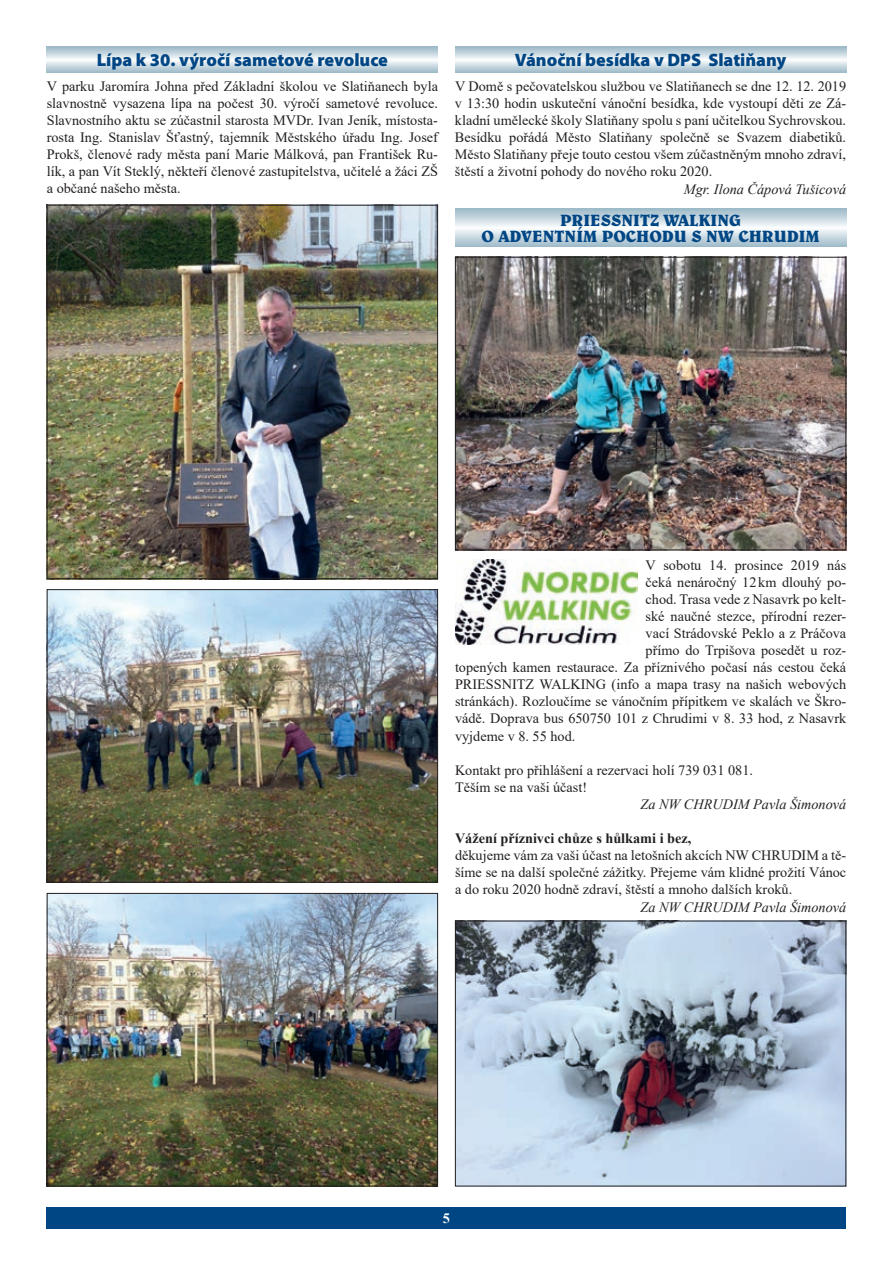
<style>
.page{position:relative;width:893px;height:1263px;background:#fff}
.page>*{position:absolute;margin:0;border:0;box-sizing:border-box;transform-origin:0 0}
.t1{font:900 18px "Myriad Pro";color:#004684}
.t2{font:700 16.5px/16.5px "Belwe AT";color:#004684;text-align:center}
.t3{font:14.25px/17.1px "Times New Roman";color:#231f20;text-align:justify}
.t4{font:italic 14.25px "Times New Roman";color:#231f20}
.t5{font:700 14.25px "Times New Roman";color:#231f20}
.t6{font:700 14.25px "Times New Roman";color:#fff}
</style>
<div class="page">
<div style="left:47px;top:1208px;width:799px;height:21px;background:#004684"></div>
<svg style="left:47px;top:47px;width:391px;height:25px"></svg>
<img style="left:49px;top:895px;width:387px;height:289px">
<div style="left:47px;top:893px;width:391px;height:293px;border:1px solid #231f20"></div>
<img style="left:49px;top:591px;width:387px;height:290px">
<div style="left:47px;top:589px;width:391px;height:294px;border:1px solid #231f20"></div>
<img style="left:49px;top:207px;width:387px;height:370px">
<div style="left:47px;top:205px;width:391px;height:374px;border:1px solid #231f20"></div>
<img style="left:457px;top:259px;width:387px;height:289px">
<div style="left:455px;top:257px;width:391px;height:293px;border:1px solid #231f20"></div>
<img style="left:455px;top:560px;width:182px;height:85px">
<svg style="left:455px;top:208px;width:391px;height:39px"></svg>
<img style="left:457px;top:923px;width:387px;height:261px">
<div style="left:455px;top:921px;width:391px;height:265px;border:1px solid #231f20"></div>
<svg style="left:455px;top:47px;width:391px;height:25px"></svg>
<p class="t1" style="left:97px;top:48px;width:293px">Lípa k 30. výročí sametové revoluce</p>
<p class="t3" style="left:47px;top:77px;width:393px">V parku Jaromíra Johna před Základní školou ve Slatiňanech byla slavnostně vysazena lípa na počest 30. výročí sametové revoluce.<br>Slavnostního aktu se zúčastnil starosta MVDr. Ivan Jeník, místosta&shy;rosta Ing. Stanislav Šťastný, tajemník Městského úřadu Ing. Josef Prokš, členové rady města paní Marie Málková, pan František Ru&shy;lík, a pan Vít Steklý, někteří členové zastupitelstva, učitelé a žáci ZŠ a občané našeho města.</p>
<p class="t1" style="left:515px;top:48px;width:273px">Vánoční besídka v DPS Slatiňany</p>
<p class="t3" style="left:455px;top:77px;width:393px">V Domě s pečovatelskou službou ve Slatiňanech se dne 12. 12. 2019 v 13:30 hodin uskuteční vánoční besídka, kde vystoupí děti ze Zá&shy;kladní umělecké školy Slatiňany spolu s paní učitelkou Sychrovskou.<br>Besídku pořádá Město Slatiňany společně se Svazem diabetiků.<br>Město Slatiňany přeje touto cestou všem zúčastněným mnoho zdraví, štěstí a životní pohody do nového roku 2020.</p>
<p class="t4" style="left:684px;top:179px;width:164px">Mgr. Ilona Čápová Tušicová</p>
<p class="t2" style="left:481px;top:212px;width:340px">PRIESSNITZ WALKING<br>O ADVENTNÍM POCHODU S NW CHRUDIM</p>
<p class="t3" style="left:646px;top:556px;width:202px">V sobotu 14. prosince 2019 nás</p>
<p class="t3" style="left:646px;top:573px;width:202px">čeká nenáročný 12km dlouhý po-</p>
<p class="t3" style="left:646px;top:590px;width:202px">chod. Trasa vede z Nasavrk po kelt-</p>
<p class="t3" style="left:646px;top:607px;width:202px">ské naučné stezce, přírodní rezer-</p>
<p class="t3" style="left:646px;top:624px;width:202px">vací Strádovské Peklo a z Práčova</p>
<p class="t3" style="left:646px;top:641px;width:202px">přímo do Trpišova posedět u roz-</p>
<p class="t3" style="left:455px;top:658px;width:393px">topených kamen restaurace. Za příznivého počasí nás cestou čeká</p>
<p class="t3" style="left:455px;top:675px;width:393px">PRIESSNITZ WALKING (info a mapa trasy na našich webových</p>
<p class="t3" style="left:455px;top:692px;width:393px">stránkách). Rozloučíme se vánočním přípitkem ve skalách ve Škro-</p>
<p class="t3" style="left:455px;top:710px;width:393px">vádě. Doprava bus 650750 101 z Chrudimi v 8. 33 hod, z Nasavrk</p>
<p class="t3" style="left:455px;top:727px;width:122px">vyjdeme v 8. 55 hod.</p>
<p class="t3" style="left:455px;top:761px;width:300px">Kontakt pro přihlášení a rezervaci holí 739 031 081.<br>Těším se na vaši účast!</p>
<p class="t4" style="left:640px;top:794px;width:207px">Za NW CHRUDIM Pavla Šimonová</p>
<p class="t5" style="left:455px;top:828px;width:238px">Vážení příznivci chůze s hůlkami i bez,</p>
<p class="t3" style="left:455px;top:846px;width:393px">děkujeme vám za vaši účast na letošních akcích NW CHRUDIM a tě&shy;šíme se na další společné zážitky. Přejeme vám klidné prožití Vánoc a do roku 2020 hodně zdraví, štěstí a mnoho dalších kroků.</p>
<p class="t4" style="left:640px;top:897px;width:207px">Za NW CHRUDIM Pavla Šimonová</p>
<p class="t6" style="left:443px;top:1208px;width:9px">5</p>
</div>
